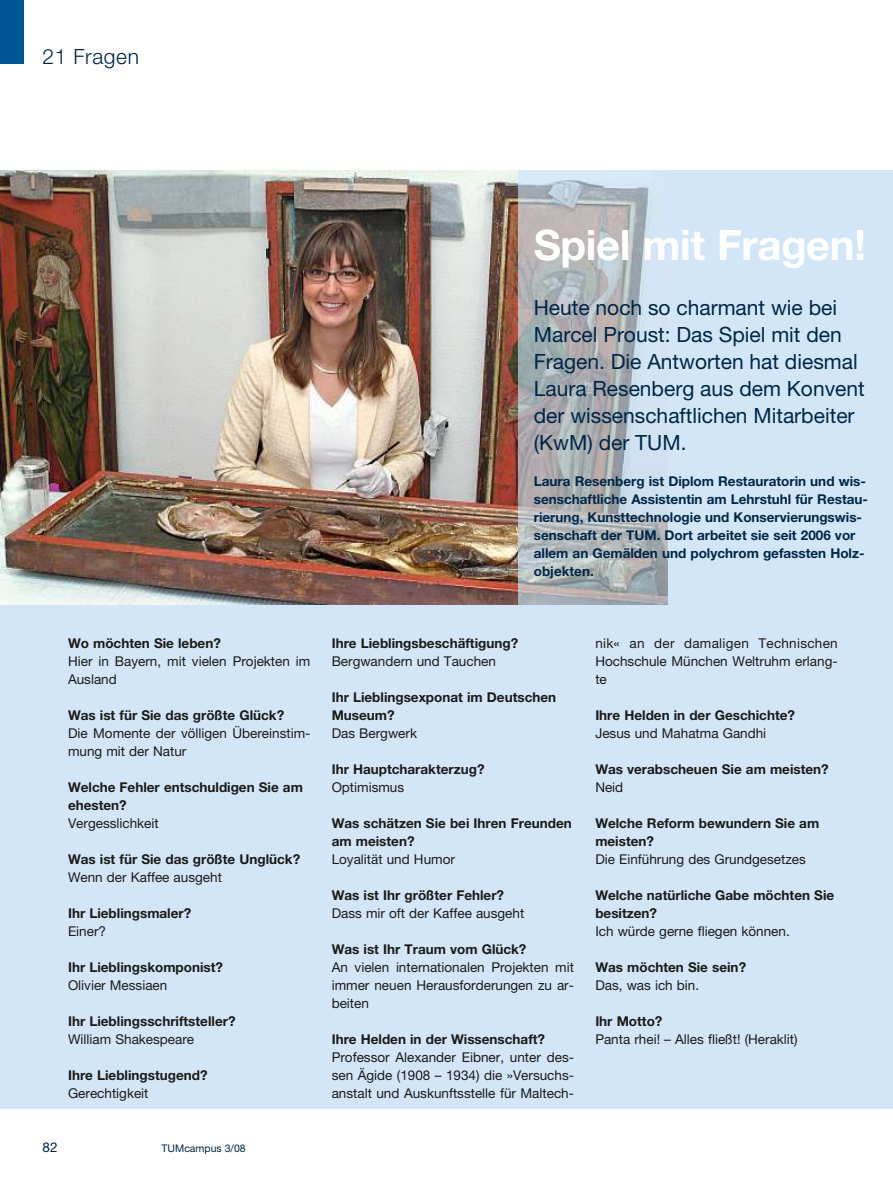
<style>
.page{position:relative;width:893px;height:1191px;background:#fff}
.page>*{position:absolute;margin:0;border:0;box-sizing:border-box;transform-origin:0 0}
.t1{font:42px "TUM Neue Helvetica Bold OV YRYGPB";letter-spacing:-.01em;color:#fff}
.t2{font:21px/27px "TUM Neue Helvetica Regular OV XRYGPB";color:#002646}
.t3{font:21px "Helvetica Neue Light OV WSYGPB";letter-spacing:.03em;color:#002646}
.t4{font:13.5px/18px "TUM Neue Helvetica Regular OV XRYGPB";color:#1a1a18;text-align:justify}
.t5{font:13.5px/18px "TUM Neue Helvetica Bold OV YRYGPB";color:#1a1a18}
.t6{font:13.5px/18px "TUM Neue Helvetica Bold OV YRYGPB";color:#002646}
.t7{font:13.5px "Helvetica Neue Roman OV VSYGPB";color:#002646}
.t8{font:10.5px "Helvetica Neue Roman OV VSYGPB";color:#002646}
</style>
<div class="page">
<img style="left:0;top:0;width:893px;height:1109px">
<h2 class="t3" style="left:43px;top:44px;width:98px">21 Fragen</h2>
<h1 class="t1" style="left:534px;top:229px;width:334px">Spiel mit Fragen!</h1>
<h2 class="t2" style="left:534px;top:296px;width:332px">Heute noch so charmant wie bei<br>Marcel Proust: Das Spiel mit den<br>Fragen. Die Antworten hat diesmal<br>Laura Resenberg aus dem Konvent der wissenschaftlichen Mitarbeiter (KwM) der TUM.</h2>
<p class="t6" style="left:534px;top:473px;width:336px">Laura Resenberg ist Diplom Restauratorin und wis&shy;senschaftliche Assistentin am Lehrstuhl für Restau&shy;rierung, Kunsttechnologie und Konservierungswis&shy;senschaft der TUM. Dort arbeitet sie seit 2006 vor allem an Gemälden und polychrom gefassten Holz&shy;objekten.</p>
<p class="t5" style="left:68px;top:635px;width:154px">Wo möchten Sie leben?</p>
<p class="t4" style="left:68px;top:654px;width:244px">Hier in Bayern, mit vielen Projekten im<br>Ausland</p>
<p class="t5" style="left:68px;top:707px;width:218px">Was ist für Sie das größte Glück?</p>
<p class="t4" style="left:68px;top:726px;width:244px">Die Momente der völligen Übereinstim&shy;mung mit der Natur</p>
<p class="t5" style="left:68px;top:779px;width:236px">Welche Fehler entschuldigen Sie am ehesten?</p>
<p class="t4" style="left:68px;top:816px;width:92px">Vergesslichkeit</p>
<p class="t5" style="left:68px;top:851px;width:234px">Was ist für Sie das größte Unglück?</p>
<p class="t4" style="left:68px;top:870px;width:155px">Wenn der Kaffee ausgeht</p>
<p class="t5" style="left:68px;top:905px;width:125px">Ihr Lieblingsmaler?</p>
<p class="t4" style="left:68px;top:924px;width:40px">Einer?</p>
<p class="t5" style="left:68px;top:959px;width:157px">Ihr Lieblingskomponist?</p>
<p class="t4" style="left:68px;top:978px;width:101px">Olivier Messiaen</p>
<p class="t5" style="left:68px;top:1013px;width:169px">Ihr Lieblingsschriftsteller?</p>
<p class="t4" style="left:68px;top:1032px;width:128px">William Shakespeare</p>
<p class="t5" style="left:68px;top:1067px;width:141px">Ihre Lieblingstugend?</p>
<p class="t4" style="left:68px;top:1086px;width:82px">Gerechtigkeit</p>
<p class="t7" style="left:43px;top:1139px;width:17px">82</p>
<p class="t8" style="left:162px;top:1142px;width:86px">TUMcampus 3/08</p>
<p class="t5" style="left:332px;top:635px;width:188px">Ihre Lieblingsbeschäftigung?</p>
<p class="t4" style="left:332px;top:654px;width:166px">Bergwandern und Tauchen</p>
<p class="t5" style="left:332px;top:689px;width:226px">Ihr Lieblingsexponat im Deutschen<br>Museum?</p>
<p class="t4" style="left:332px;top:726px;width:87px">Das Bergwerk</p>
<p class="t5" style="left:332px;top:761px;width:154px">Ihr Hauptcharakterzug?</p>
<p class="t4" style="left:332px;top:780px;width:74px">Optimismus</p>
<p class="t5" style="left:332px;top:815px;width:242px">Was schätzen Sie bei Ihren Freunden am meisten?</p>
<p class="t4" style="left:332px;top:852px;width:125px">Loyalität und Humor</p>
<p class="t5" style="left:332px;top:887px;width:174px">Was ist Ihr größter Fehler?</p>
<p class="t4" style="left:332px;top:906px;width:194px">Dass mir oft der Kaffee ausgeht</p>
<p class="t5" style="left:332px;top:941px;width:196px">Was ist Ihr Traum vom Glück?</p>
<p class="t4" style="left:332px;top:960px;width:244px">An vielen internationalen Projekten mit immer neuen Herausforderungen zu ar&shy;beiten</p>
<p class="t5" style="left:332px;top:1031px;width:215px">Ihre Helden in der Wissenschaft?</p>
<p class="t4" style="left:332px;top:1050px;width:244px">Professor Alexander Eibner, unter des&shy;sen Ägide (1908 – 1934) die »Versuchs&shy;anstalt und Auskunftsstelle für Maltech-</p>
<p class="t4" style="left:595px;top:636px;width:244px">nik« an der damaligen Technischen Hochschule München Weltruhm erlang&shy;te</p>
<p class="t5" style="left:595px;top:707px;width:201px">Ihre Helden in der Geschichte?</p>
<p class="t4" style="left:595px;top:726px;width:172px">Jesus und Mahatma Gandhi</p>
<p class="t5" style="left:595px;top:761px;width:235px">Was verabscheuen Sie am meisten?</p>
<p class="t4" style="left:595px;top:780px;width:29px">Neid</p>
<p class="t5" style="left:595px;top:815px;width:225px">Welche Reform bewundern Sie am meisten?</p>
<p class="t4" style="left:595px;top:852px;width:212px">Die Einführung des Grundgesetzes</p>
<p class="t5" style="left:595px;top:887px;width:240px">Welche natürliche Gabe möchten Sie besitzen?</p>
<p class="t4" style="left:595px;top:924px;width:196px">Ich würde gerne fliegen können.</p>
<p class="t5" style="left:595px;top:959px;width:152px">Was möchten Sie sein?</p>
<p class="t4" style="left:595px;top:978px;width:105px">Das, was ich bin.</p>
<p class="t5" style="left:595px;top:1013px;width:69px">Ihr Motto?</p>
<p class="t4" style="left:595px;top:1032px;width:204px">Panta rhei! – Alles fließt! (Heraklit)</p>
</div>
